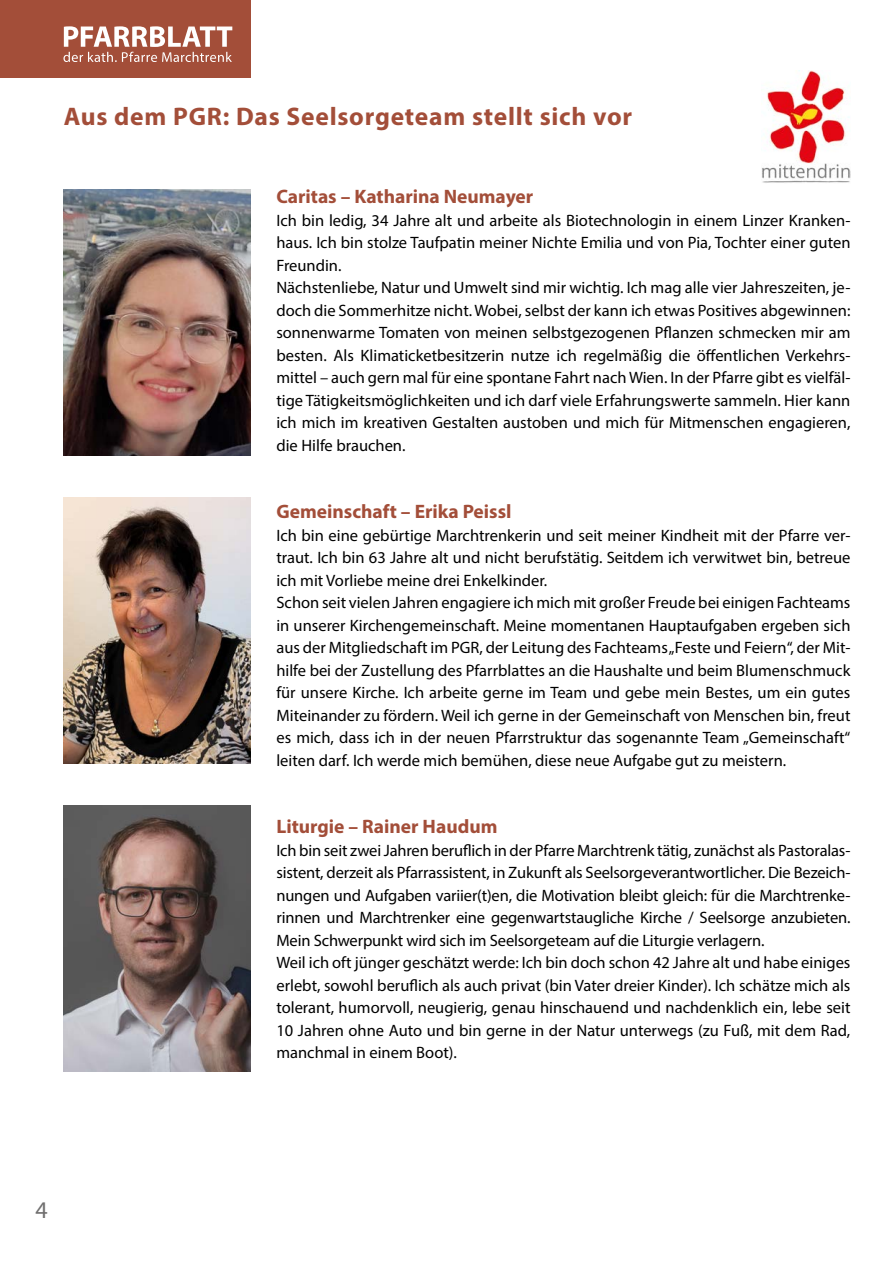
<style>
.page{position:relative;width:893px;height:1263px;background:#fff}
.page>*{position:absolute;margin:0;border:0;box-sizing:border-box;transform-origin:0 0}
.t1{font:700 25.5px "Myriad Pro";letter-spacing:.03em;color:#a34e39}
.t2{font:24px "Myriad Pro";color:#706f6f}
.t3{font:700 19.5px "Myriad Pro";color:#a34e39}
.t4{font:16.5px/22.5px "Myriad Pro";color:#000;text-align:justify}
</style>
<div class="page">
<div style="left:0;top:0;width:251px;height:78px;background:#a34e39"></div>
<svg style="left:63px;top:26px;width:169px;height:36px"></svg>
<img style="left:762px;top:71px;width:88px;height:112px">
<img style="left:64px;top:190px;width:186px;height:266px">
<img style="left:64px;top:497px;width:186px;height:266px">
<img style="left:64px;top:805px;width:186px;height:266px">
<h1 class="t1" style="left:64px;top:100px;width:570px">Aus dem PGR: Das Seelsorgeteam stellt sich vor</h1>
<h2 class="t3" style="left:276px;top:184px;width:258px">Caritas – Katharina Neumayer</h2>
<p class="t4" style="left:276px;top:209px;width:576px">Ich bin ledig, 34 Jahre alt und arbeite als Biotechnologin in einem Linzer Kranken&shy;haus. Ich bin stolze Taufpatin meiner Nichte Emilia und von Pia, Tochter einer guten Freundin.</p>
<p class="t4" style="left:276px;top:276px;width:576px">Nächstenliebe, Natur und Umwelt sind mir wichtig. Ich mag alle vier Jahreszeiten, je&shy;doch die Sommerhitze nicht. Wobei, selbst der kann ich etwas Positives abgewinnen: sonnenwarme Tomaten von meinen selbstgezogenen Pflanzen schmecken mir am besten. Als Klimaticketbesitzerin nutze ich regelmäßig die öffentlichen Verkehrs&shy;mittel – auch gern mal für eine spontane Fahrt nach Wien. In der Pfarre gibt es vielfäl&shy;tige Tätigkeitsmöglichkeiten und ich darf viele Erfahrungswerte sammeln. Hier kann ich mich im kreativen Gestalten austoben und mich für Mitmenschen engagieren, die Hilfe brauchen.</p>
<h2 class="t3" style="left:276px;top:499px;width:237px">Gemeinschaft – Erika Peissl</h2>
<p class="t4" style="left:276px;top:524px;width:576px">Ich bin eine gebürtige Marchtrenkerin und seit meiner Kindheit mit der Pfarre ver&shy;traut. Ich bin 63 Jahre alt und nicht berufstätig. Seitdem ich verwitwet bin, betreue ich mit Vorliebe meine drei Enkelkinder.</p>
<p class="t4" style="left:276px;top:591px;width:576px">Schon seit vielen Jahren engagiere ich mich mit großer Freude bei einigen Fachteams in unserer Kirchengemeinschaft. Meine momentanen Hauptaufgaben ergeben sich aus der Mitgliedschaft im PGR, der Leitung des Fachteams „Feste und Feiern“, der Mit&shy;hilfe bei der Zustellung des Pfarrblattes an die Haushalte und beim Blumenschmuck für unsere Kirche. Ich arbeite gerne im Team und gebe mein Bestes, um ein gutes Miteinander zu fördern. Weil ich gerne in der Gemeinschaft von Menschen bin, freut es mich, dass ich in der neuen Pfarrstruktur das sogenannte Team „Gemeinschaft“ leiten darf. Ich werde mich bemühen, diese neue Aufgabe gut zu meistern.</p>
<h2 class="t3" style="left:276px;top:814px;width:223px">Liturgie – Rainer Haudum</h2>
<p class="t4" style="left:276px;top:839px;width:576px">Ich bin seit zwei Jahren beruflich in der Pfarre Marchtrenk tätig, zunächst als Pastoralas&shy;sistent, derzeit als Pfarrassistent, in Zukunft als Seelsorgeverantwortlicher. Die Bezeich&shy;nungen und Aufgaben variier(t)en, die Motivation bleibt gleich: für die Marchtrenke&shy;rinnen und Marchtrenker eine gegenwartstaugliche Kirche / Seelsorge anzubieten.<br>Mein Schwerpunkt wird sich im Seelsorgeteam auf die Liturgie verlagern.</p>
<p class="t4" style="left:276px;top:951px;width:576px">Weil ich oft jünger geschätzt werde: Ich bin doch schon 42 Jahre alt und habe einiges erlebt, sowohl beruflich als auch privat (bin Vater dreier Kinder). Ich schätze mich als tolerant, humorvoll, neugierig, genau hinschauend und nachdenklich ein, lebe seit 10 Jahren ohne Auto und bin gerne in der Natur unterwegs (zu Fuß, mit dem Rad, manchmal in einem Boot).</p>
<h2 class="t2" style="left:35px;top:1195px;width:14px">4</h2>
</div>
